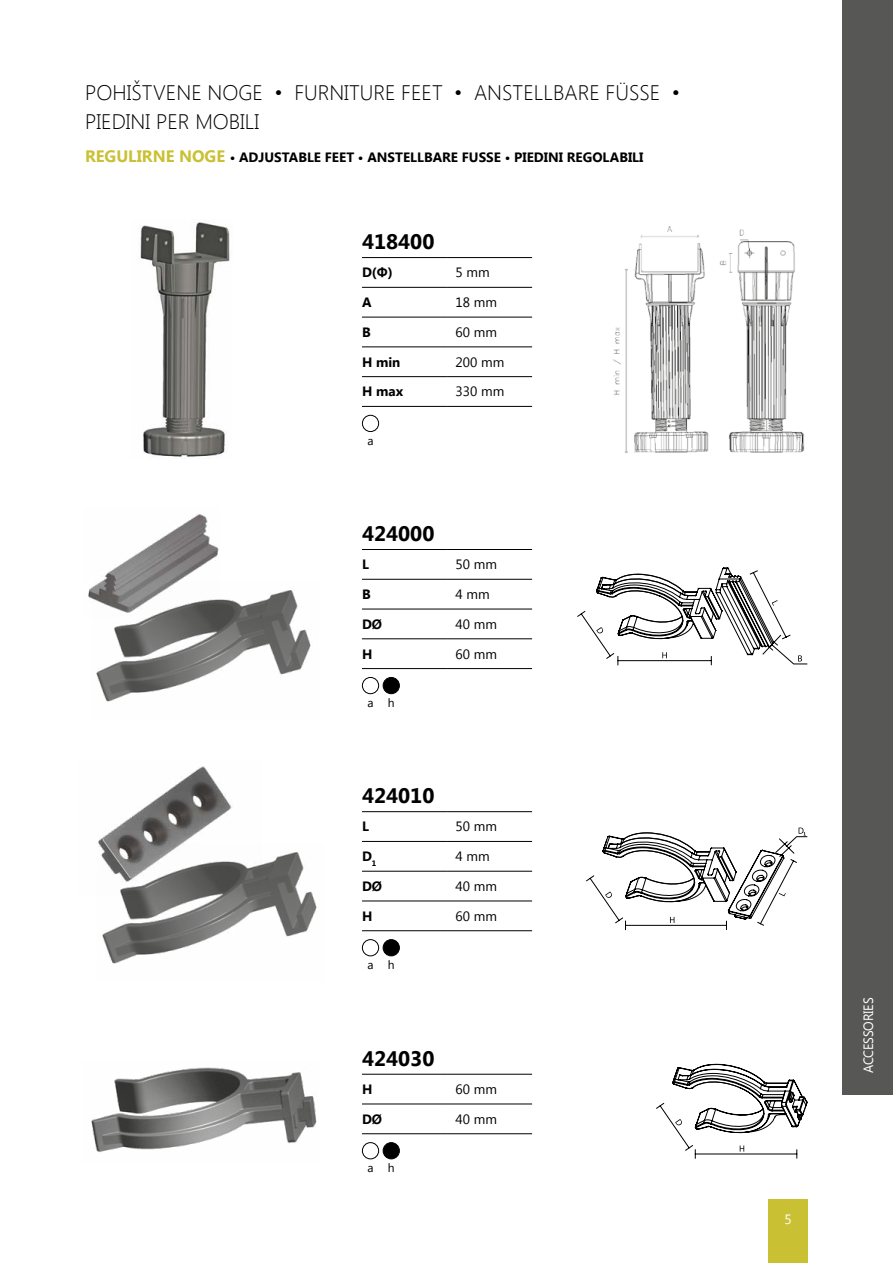
<style>
.page{position:relative;width:893px;height:1263px;background:#fff}
.page>*{position:absolute;margin:0;border:0;box-sizing:border-box;transform-origin:0 0}
.t1{font:300 21px/28.5px "Segoe UI";color:#000}
.t2{font:700 21px "Segoe UI";color:#000}
.t3{font:700 13.5px "Segoe UI";color:#000}
.t4{font:13.5px "Segoe UI";color:#000}
.t5{font:13.5px "Segoe UI";letter-spacing:-.01em;color:#fff;scale:.94 1}
.t6{font:13.5px "Segoe UI";letter-spacing:-.01em;color:#fff}
.t7{font:12px "Segoe UI";color:#000}
.s1{font-size:16.5px;color:#cac033}
</style>
<div class="page">
<div style="left:769px;top:1199px;width:39px;height:64px;background:#cac033"></div>
<svg style="left:577px;top:567px;width:230px;height:98px"></svg>
<svg style="left:586px;top:827px;width:221px;height:103px"></svg>
<svg style="left:656px;top:1064px;width:151px;height:94px"></svg>
<img style="left:612px;top:226px;width:193px;height:227px">
<img style="left:96px;top:590px;width:215px;height:112px">
<img style="left:88px;top:514px;width:131px;height:103px">
<img style="left:140px;top:222px;width:90px;height:237px">
<img style="left:102px;top:852px;width:215px;height:112px">
<img style="left:98px;top:766px;width:163px;height:129px">
<img style="left:91px;top:1067px;width:226px;height:85px">
<div style="left:842px;top:0;width:51px;height:1095px;background:#575756"></div>
<hr style="left:362px;top:257px;width:85px;height:1px;background:#000">
<hr style="left:447px;top:257px;width:85px;height:1px;background:#000">
<hr style="left:362px;top:287px;width:85px;height:1px;background:#000">
<hr style="left:447px;top:287px;width:85px;height:1px;background:#000">
<hr style="left:362px;top:317px;width:85px;height:1px;background:#000">
<hr style="left:447px;top:317px;width:85px;height:1px;background:#000">
<hr style="left:362px;top:346px;width:85px;height:1px;background:#000">
<hr style="left:447px;top:346px;width:85px;height:1px;background:#000">
<hr style="left:362px;top:376px;width:85px;height:1px;background:#000">
<hr style="left:447px;top:376px;width:85px;height:1px;background:#000">
<hr style="left:362px;top:406px;width:85px;height:1px;background:#000">
<hr style="left:447px;top:406px;width:85px;height:1px;background:#000">
<div style="left:362px;top:415px;width:17px;height:17px;border:1px solid #000;border-radius:50%"></div>
<hr style="left:362px;top:549px;width:85px;height:1px;background:#000">
<hr style="left:447px;top:549px;width:85px;height:1px;background:#000">
<hr style="left:362px;top:579px;width:85px;height:1px;background:#000">
<hr style="left:447px;top:579px;width:85px;height:1px;background:#000">
<hr style="left:362px;top:609px;width:85px;height:1px;background:#000">
<hr style="left:447px;top:609px;width:85px;height:1px;background:#000">
<hr style="left:362px;top:638px;width:85px;height:1px;background:#000">
<hr style="left:447px;top:638px;width:85px;height:1px;background:#000">
<hr style="left:362px;top:668px;width:85px;height:1px;background:#000">
<hr style="left:447px;top:668px;width:85px;height:1px;background:#000">
<div style="left:362px;top:677px;width:17px;height:17px;border:1px solid #000;border-radius:50%"></div>
<div style="left:383px;top:677px;width:16px;height:17px;background:#000;border-radius:50%"></div>
<div style="left:383px;top:677px;width:17px;height:17px;border:1px solid #000;border-radius:50%"></div>
<hr style="left:362px;top:811px;width:85px;height:1px;background:#000">
<hr style="left:447px;top:811px;width:85px;height:1px;background:#000">
<hr style="left:362px;top:841px;width:85px;height:1px;background:#000">
<hr style="left:447px;top:841px;width:85px;height:1px;background:#000">
<hr style="left:362px;top:871px;width:85px;height:1px;background:#000">
<hr style="left:447px;top:871px;width:85px;height:1px;background:#000">
<hr style="left:362px;top:900px;width:85px;height:1px;background:#000">
<hr style="left:447px;top:900px;width:85px;height:1px;background:#000">
<hr style="left:362px;top:930px;width:85px;height:1px;background:#000">
<hr style="left:447px;top:930px;width:85px;height:1px;background:#000">
<div style="left:362px;top:939px;width:17px;height:17px;border:1px solid #000;border-radius:50%"></div>
<div style="left:383px;top:940px;width:16px;height:16px;background:#000;border-radius:50%"></div>
<div style="left:383px;top:939px;width:17px;height:17px;border:1px solid #000;border-radius:50%"></div>
<hr style="left:362px;top:1074px;width:85px;height:1px;background:#000">
<hr style="left:447px;top:1074px;width:85px;height:1px;background:#000">
<hr style="left:362px;top:1103px;width:85px;height:1px;background:#000">
<hr style="left:447px;top:1103px;width:85px;height:1px;background:#000">
<hr style="left:362px;top:1133px;width:85px;height:1px;background:#000">
<hr style="left:447px;top:1133px;width:85px;height:1px;background:#000">
<div style="left:362px;top:1142px;width:17px;height:17px;border:1px solid #000;border-radius:50%"></div>
<div style="left:383px;top:1142px;width:16px;height:17px;background:#000;border-radius:50%"></div>
<div style="left:383px;top:1142px;width:17px;height:17px;border:1px solid #000;border-radius:50%"></div>
<h1 class="t1" style="left:85px;top:78px;width:597px">POHIŠTVENE NOGE • FURNITURE FEET • ANSTELLBARE FÜSSE •<br>PIEDINI PER MOBILI</h1>
<p class="t3" style="left:85px;top:147px;width:560px"><span class="s1">REGULIRNE NOGE</span> • ADJUSTABLE FEET • ANSTELLBARE FUSSE • PIEDINI REGOLABILI</p>
<h1 class="t2" style="left:362px;top:227px;width:74px">418400</h1>
<p class="t3" style="left:362px;top:263px;width:32px">D(Φ)</p>
<p class="t4" style="left:456px;top:263px;width:36px">5 mm</p>
<p class="t3" style="left:362px;top:293px;width:11px">A</p>
<p class="t4" style="left:456px;top:293px;width:43px">18 mm</p>
<p class="t3" style="left:362px;top:322px;width:10px">B</p>
<p class="t4" style="left:456px;top:323px;width:43px">60 mm</p>
<p class="t3" style="left:362px;top:352px;width:40px">H min</p>
<p class="t4" style="left:456px;top:352px;width:50px">200 mm</p>
<p class="t3" style="left:362px;top:382px;width:43px">H max</p>
<p class="t4" style="left:456px;top:382px;width:50px">330 mm</p>
<p class="t7" style="left:367px;top:432px;width:8px">a</p>
<h1 class="t2" style="left:362px;top:519px;width:74px">424000</h1>
<p class="t3" style="left:362px;top:555px;width:8px">L</p>
<p class="t4" style="left:456px;top:555px;width:43px">50 mm</p>
<p class="t3" style="left:362px;top:585px;width:10px">B</p>
<p class="t4" style="left:456px;top:585px;width:36px">4 mm</p>
<p class="t3" style="left:362px;top:614px;width:22px">DØ</p>
<p class="t4" style="left:456px;top:615px;width:43px">40 mm</p>
<p class="t3" style="left:362px;top:644px;width:12px">H</p>
<p class="t4" style="left:456px;top:644px;width:43px">60 mm</p>
<p class="t7" style="left:367px;top:694px;width:29px">a h</p>
<h1 class="t2" style="left:362px;top:781px;width:74px">424010</h1>
<p class="t3" style="left:362px;top:817px;width:8px">L</p>
<p class="t4" style="left:456px;top:817px;width:43px">50 mm</p>
<p class="t3" style="left:362px;top:847px;width:16px">D<sub>1</sub></p>
<p class="t4" style="left:456px;top:847px;width:36px">4 mm</p>
<p class="t3" style="left:362px;top:876px;width:22px">DØ</p>
<p class="t4" style="left:456px;top:877px;width:43px">40 mm</p>
<p class="t3" style="left:362px;top:906px;width:12px">H</p>
<p class="t4" style="left:456px;top:907px;width:43px">60 mm</p>
<p class="t7" style="left:367px;top:957px;width:29px">a h</p>
<h1 class="t2" style="left:362px;top:1043px;width:74px">424030</h1>
<p class="t3" style="left:362px;top:1079px;width:12px">H</p>
<p class="t4" style="left:456px;top:1080px;width:43px">60 mm</p>
<p class="t3" style="left:362px;top:1109px;width:22px">DØ</p>
<p class="t4" style="left:456px;top:1109px;width:43px">40 mm</p>
<p class="t7" style="left:367px;top:1160px;width:29px">a h</p>
<p class="t6" style="left:785px;top:1210px;width:9px">5</p>
<p class="t5" style="left:859px;top:1073px;width:82px;rotate:-90deg">ACCESSORIES</p>
</div>
